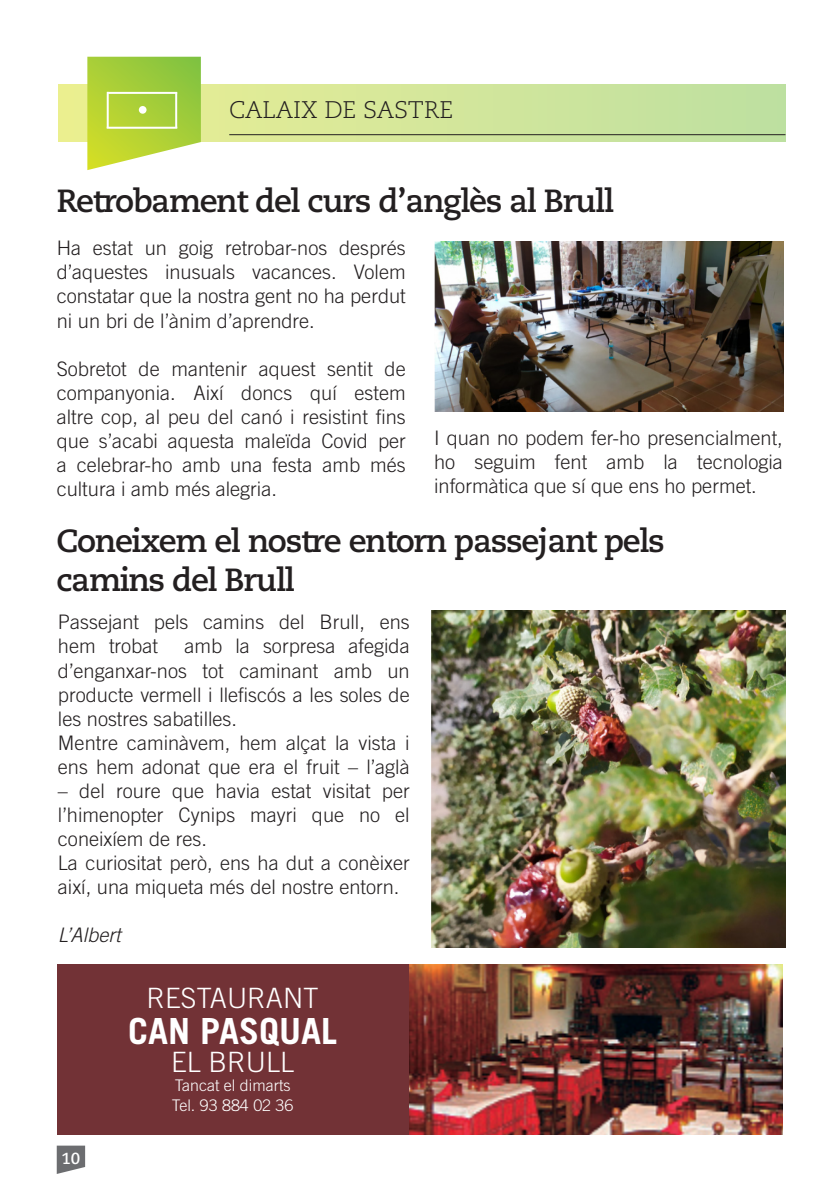
<style>
.page{position:relative;width:840px;height:1191px;background:#fff}
.page>*{position:absolute;margin:0;border:0;box-sizing:border-box;transform-origin:0 0}
.Trade_gothic_12_bold{font:700 36px "Trade Gothic LT Std";color:#fff}
.Trade_gothic_10_ligh{font:700 32px "Caecilia LT Std";letter-spacing:-.04em;color:#231f20}
.Trade_gothic_10_ligh-2{font:300 28px "Trade Gothic LT Std";color:#fff}
.t1{font:300 24px "Caecilia LT Std";color:#231f20}
.Trade_gothic_10_ligh-3{font:300 20px/24px "Trade Gothic LT Std";color:#231f20;text-align:justify}
.Trade_gothic_10_ligh-4{font:italic 300 20px "Trade Gothic LT Std";color:#231f20}
.Trade_gothic_8_light{font:300 16px "Trade Gothic LT Std";color:#fff}
.t2{font:700 16px "Caecilia LT Std";color:#fff}
</style>
<div class="page">
<svg style="left:57px;top:1145px;width:28px;height:29px"></svg>
<img style="left:408px;top:964px;width:374px;height:170px">
<div style="left:57px;top:964px;width:351px;height:170px;background:#723236"></div>
<svg style="left:59px;top:85px;width:726px;height:57px;background:#d1e59a"></svg>
<hr style="left:229px;top:134px;width:556px;height:1px;background:#231f20">
<svg style="left:87px;top:57px;width:114px;height:113px;background:#b5d551"></svg>
<hr style="left:107px;top:92px;width:70px;height:2px;background:#fff">
<hr style="left:107px;top:92px;width:2px;height:36px;background:#fff">
<hr style="left:107px;top:127px;width:70px;height:2px;background:#fff">
<hr style="left:175px;top:92px;width:2px;height:36px;background:#fff">
<div style="left:139px;top:106px;width:7px;height:8px;background:#fff;border-radius:50%"></div>
<img style="left:431px;top:611px;width:354px;height:336px">
<img style="left:434px;top:241px;width:348px;height:170px">
<p class="t1" style="left:229px;top:97px;width:225px">CALAIX DE SASTRE</p>
<p class="Trade_gothic_10_ligh" style="left:57px;top:182px;width:558px">Retrobament del curs d’anglès al Brull</p>
<p class="Trade_gothic_10_ligh-3" style="left:57px;top:236px;width:350px">Ha estat un goig retrobar-nos després d’aquestes inusuals vacances. Volem constatar que la nostra gent no ha perdut ni un bri de l’ànim d’aprendre.</p>
<p class="Trade_gothic_10_ligh-3" style="left:57px;top:356px;width:350px">Sobretot de mantenir aquest sentit de companyonia. Així doncs quí estem altre cop, al peu del canó i resistint fins que s’acabi aquesta maleïda Covid per a celebrar-ho amb una festa amb més cultura i amb més alegria.</p>
<p class="Trade_gothic_10_ligh-3" style="left:434px;top:425px;width:350px">I quan no podem fer-ho presencialment, ho seguim fent amb la tecnologia informàtica que sí que ens ho permet.</p>
<p class="Trade_gothic_10_ligh" style="left:56px;top:522px;width:609px">Coneixem el nostre entorn passejant pels</p>
<p class="Trade_gothic_10_ligh" style="left:56px;top:561px;width:240px">camins del Brull</p>
<p class="Trade_gothic_10_ligh-3" style="left:58px;top:610px;width:353px">Passejant pels camins del Brull, ens hem trobat</p>
<p class="Trade_gothic_10_ligh-3" style="left:58px;top:634px;width:353px;text-indent:126px">amb la sorpresa afegida d’enganxar-nos tot caminant amb un producte vermell i llefiscós a les soles de les nostres sabatilles.</p>
<p class="Trade_gothic_10_ligh-3" style="left:58px;top:730px;width:353px">Mentre caminàvem, hem alçat la vista i ens hem adonat que era el fruit – l’aglà</p>
<p class="Trade_gothic_10_ligh-3" style="left:58px;top:778px;width:353px">– del roure que havia estat visitat per l’himenopter Cynips mayri que no el coneixíem de res.</p>
<p class="Trade_gothic_10_ligh-3" style="left:58px;top:850px;width:353px">La curiositat però, ens ha dut a conèixer així, una miqueta més del nostre entorn.</p>
<p class="Trade_gothic_10_ligh-4" style="left:58px;top:922px;width:64px">L’Albert</p>
<p class="t2" style="left:61px;top:1148px;width:20px">10</p>
<p class="Trade_gothic_10_ligh-2" style="left:146px;top:981px;width:174px">RESTAURANT</p>
<p class="Trade_gothic_12_bold" style="left:128px;top:1009px;width:210px">CAN PASQUAL</p>
<p class="Trade_gothic_10_ligh-2" style="left:171px;top:1045px;width:124px">EL BRULL</p>
<p class="Trade_gothic_8_light" style="left:175px;top:1076px;width:117px">Tancat el dimarts</p>
<p class="Trade_gothic_8_light" style="left:172px;top:1095px;width:123px">Tel. 93 884 02 36</p>
</div>
